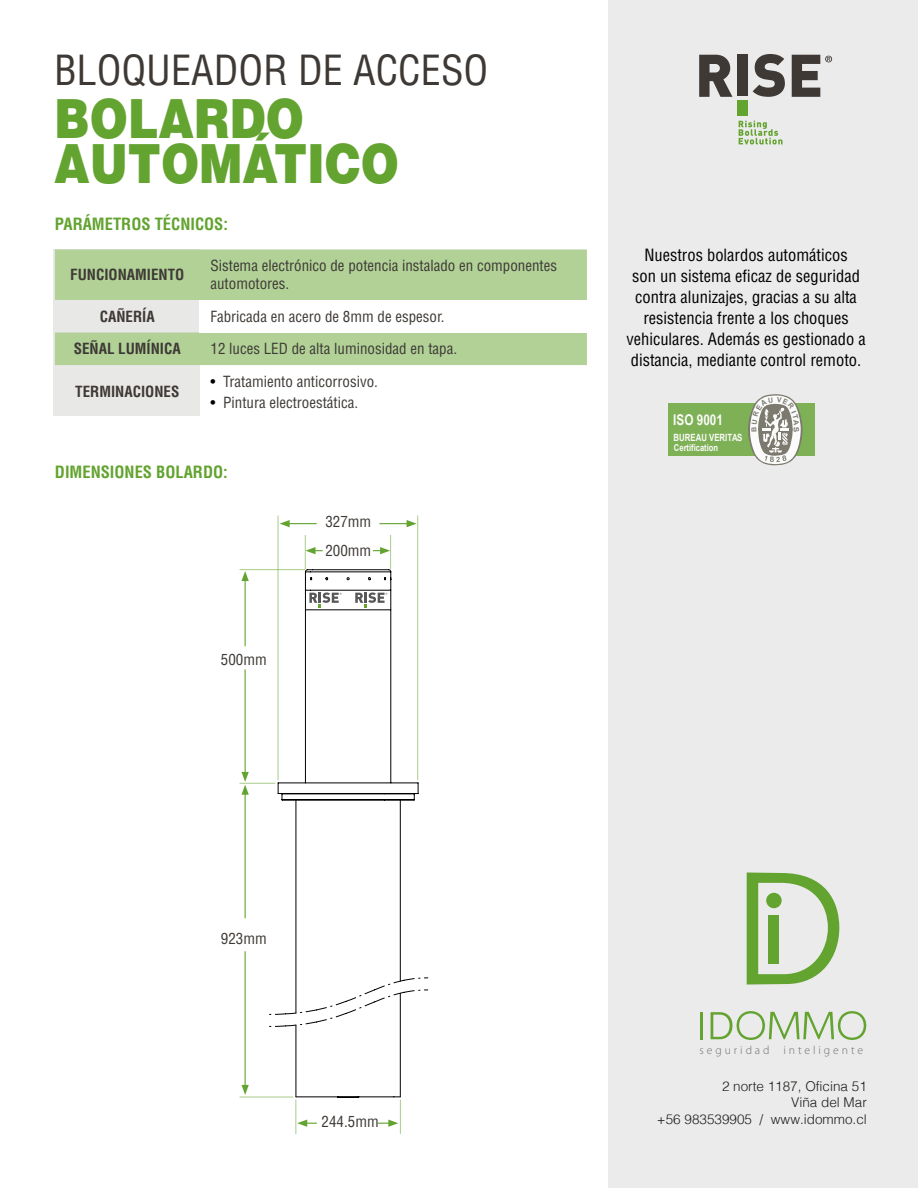
<style>
.page{position:relative;width:918px;height:1188px;background:#fff}
.page>*{position:absolute;margin:0;border:0;box-sizing:border-box;transform-origin:0 0}
.t1{font:900 54px/45px "Helvetica LT Std";color:#63a330;scale:.85 1}
.t2{font:condensed 40.5px "Helvetica LT Std";color:#3e3935}
.t3{font:condensed 16.5px/21px "Helvetica LT Std";color:#000;text-align:center}
.t4{font:700 condensed 16.5px "Helvetica LT Std";color:#63a330}
.t5{font:condensed 15px/18px "Helvetica LT Std";color:#3e3935}
.t6{font:700 condensed 15px "Helvetica LT Std";color:#3e3935}
.t7{font:700 14.85px "Arial Narrow";color:#fff}
.t8{font:300 13.5px/16.2px "Helvetica";color:#1d1d1b;text-align:right}
.t9{font:300 11.7px "Myriad Pro";letter-spacing:.25em;color:#6f6f6e}
.t10{font:700 9.9px "Arial";color:#fff;scale:.78 1}
.t11{font:700 9.45px "Arial";color:#fff;scale:.8 1}
.t12{font:700 6.9px "Arial";color:#616154;scale:1.04 1}
.s1{color:#000}
</style>
<div class="page">
<div style="left:608px;top:1px;width:310px;height:1187px;background:#ecebeb"></div>
<svg style="left:739px;top:121px;width:44px;height:23px"></svg>
<div style="left:738px;top:100px;width:10px;height:16px;background:#63a330"></div>
<svg style="left:699px;top:55px;width:34px;height:42px"></svg>
<div style="left:738px;top:55px;width:10px;height:41px;background:#3e3935"></div>
<svg style="left:753px;top:54px;width:32px;height:43px"></svg>
<svg style="left:792px;top:55px;width:40px;height:42px"></svg>
<div style="left:669px;top:404px;width:146px;height:52px;background:#7eb155"></div>
<div style="left:54px;top:249px;width:146px;height:167px;background:#e8e8e7"></div>
<svg style="left:55px;top:249px;width:532px;height:116px;background:#b6d39f"></svg>
<div style="left:200px;top:300px;width:387px;height:33px;background:#fff"></div>
<svg style="left:277px;top:569px;width:142px;height:529px"></svg>
<svg style="left:269px;top:977px;width:160px;height:50px"></svg>
<hr style="left:296px;top:800px;width:1px;height:213px;background:#000">
<hr style="left:296px;top:1025px;width:1px;height:72px;background:#000">
<hr style="left:400px;top:800px;width:1px;height:181px;background:#000">
<hr style="left:400px;top:993px;width:1px;height:104px;background:#000">
<hr style="left:240px;top:783px;width:35px;height:1px;background:#63a330">
<hr style="left:240px;top:569px;width:65px;height:1px;background:#63a330">
<hr style="left:240px;top:1096px;width:53px;height:2px;background:#63a330">
<hr style="left:400px;top:1100px;width:1px;height:34px;background:#63a330">
<hr style="left:390px;top:535px;width:1px;height:34px;background:#63a330">
<hr style="left:417px;top:516px;width:1px;height:264px;background:#63a330">
<hr style="left:295px;top:1100px;width:1px;height:34px;background:#63a330">
<hr style="left:305px;top:535px;width:1px;height:34px;background:#63a330">
<hr style="left:277px;top:516px;width:2px;height:264px;background:#63a330">
<hr style="left:245px;top:579px;width:1px;height:67px;background:#63a330">
<svg style="left:241px;top:571px;width:8px;height:10px"></svg>
<svg style="left:306px;top:547px;width:17px;height:7px"></svg>
<hr style="left:287px;top:523px;width:30px;height:1px;background:#63a330">
<svg style="left:280px;top:520px;width:10px;height:7px"></svg>
<svg style="left:297px;top:1120px;width:20px;height:7px"></svg>
<svg style="left:373px;top:547px;width:17px;height:7px"></svg>
<hr style="left:379px;top:523px;width:30px;height:1px;background:#63a330">
<svg style="left:407px;top:520px;width:10px;height:7px"></svg>
<svg style="left:378px;top:1120px;width:20px;height:7px"></svg>
<hr style="left:245px;top:792px;width:1px;height:126px;background:#63a330">
<hr style="left:245px;top:669px;width:1px;height:105px;background:#63a330">
<svg style="left:241px;top:772px;width:8px;height:23px"></svg>
<hr style="left:245px;top:951px;width:1px;height:136px;background:#63a330">
<svg style="left:241px;top:1085px;width:8px;height:10px"></svg>
<svg style="left:309px;top:592px;width:33px;height:15px"></svg>
<svg style="left:355px;top:592px;width:32px;height:15px"></svg>
<svg style="left:747px;top:873px;width:92px;height:112px"></svg>
<div style="left:768px;top:916px;width:11px;height:48px;background:#63a330"></div>
<div style="left:766px;top:893px;width:16px;height:15px;background:#63a330;border-radius:50%"></div>
<hr style="left:701px;top:1012px;width:2px;height:27px;background:#63a330">
<svg style="left:711px;top:1011px;width:155px;height:29px"></svg>
<svg style="left:747px;top:394px;width:57px;height:72px"></svg>
<h2 class="t2" style="left:54px;top:45px;width:436px">BLOQUEADOR DE ACCESO</h2>
<h1 class="t1" style="left:54px;top:95px;width:407px">BOLARDO<br>AUTOMÁTICO</h1>
<p class="t4" style="left:55px;top:213px;width:175px">PARÁMETROS TÉCNICOS:</p>
<p class="t6" style="left:70px;top:265px;width:116px">FUNCIONAMIENTO</p>
<p class="t5" style="left:211px;top:257px;width:348px">Sistema electrónico de potencia instalado en componentes automotores.</p>
<p class="t6" style="left:100px;top:307px;width:57px">CAÑERÍA</p>
<p class="t5" style="left:211px;top:307px;width:236px">Fabricada en acero de 8mm de espesor.</p>
<p class="t6" style="left:74px;top:339px;width:109px">SEÑAL LUMÍNICA</p>
<p class="t5" style="left:211px;top:340px;width:248px">12 luces LED de alta luminosidad en tapa.</p>
<p class="t6" style="left:75px;top:382px;width:106px">TERMINACIONES</p>
<p class="t5" style="left:211px;top:372px;width:169px"><span class="s1">•</span> Tratamiento anticorrosivo.</p>
<p class="t5" style="left:211px;top:393px;width:149px"><span class="s1">•</span> Pintura electroestática.</p>
<p class="t4" style="left:55px;top:462px;width:174px">DIMENSIONES BOLARDO:</p>
<p class="t5" style="left:221px;top:651px;width:47px">500mm</p>
<p class="t5" style="left:325px;top:513px;width:47px">327mm</p>
<p class="t5" style="left:325px;top:542px;width:47px">200mm</p>
<p class="t3" style="left:626px;top:244px;width:241px">Nuestros bolardos automáticos<br>son un sistema eficaz de seguridad contra alunizajes, gracias a su alta resistencia frente a los choques vehiculares. Además es gestionado a distancia, mediante control remoto.</p>
<p class="t7" style="left:673px;top:409px;width:51px">ISO 9001</p>
<p class="t10" style="left:674px;top:431px;width:90px">BUREAU VERITAS</p>
<p class="t11" style="left:674px;top:441px;width:57px">Certification</p>
<p class="t12" style="left:749px;top:432px;width:6px;rotate:-90deg">B</p>
<p class="t5" style="left:221px;top:930px;width:47px">923mm</p>
<p class="t5" style="left:322px;top:1112px;width:59px">244.5mm</p>
<p class="t9" style="left:699px;top:1044px;width:165px">seguridad inteligente</p>
<p class="t8" style="left:657px;top:1077px;width:211px">2 norte 1187, Oficina 51<br>Viña del Mar<br>+56 983539905 / www.idommo.cl</p>
</div>
